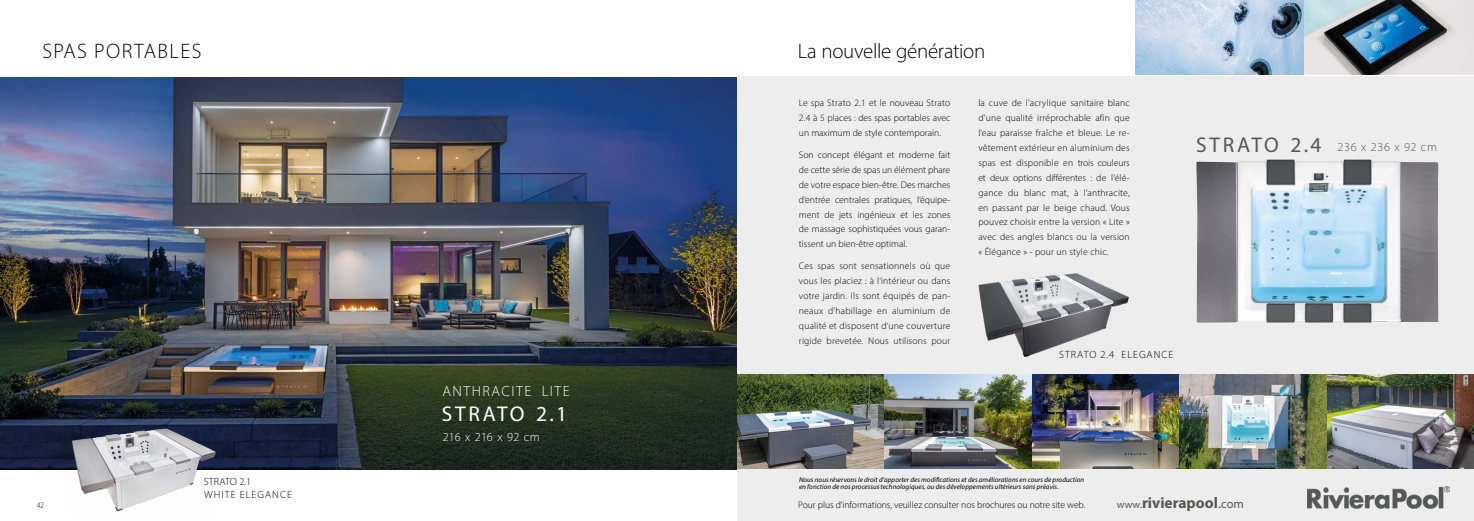
<style>
.page{position:relative;width:1474px;height:521px;background:#fff}
.page>*{position:absolute;margin:0;border:0;box-sizing:border-box;transform-origin:0 0}
.t1{font:21.35px "Myriad Pro";letter-spacing:.13em;color:#fff}
.t2{font:300 21px "Myriad Pro";letter-spacing:-.01em;color:#000}
.t3{font:300 21px "Myriad Pro";letter-spacing:.07em;color:#000}
.t4{font:700 15.49px "Myriad Pro";color:#575756}
.t5{font:300 14.79px "Myriad Pro";letter-spacing:.1em;color:#fff}
.t6{font:300 12.25px "Myriad Pro";letter-spacing:.055em;color:#575756}
.t7{font:300 12.25px "Myriad Pro";letter-spacing:.005em;color:#fff}
.t8{font:300 10.5px "Myriad Pro";letter-spacing:.1em;color:#000}
.t9{font:300 9.62px/14.9px "Myriad Pro";color:#000;text-align:justify}
.t10{font:300 8.75px "Myriad Pro";color:#000;scale:.8 1}
.t11{font:italic 7px/7.9px "Myriad Pro";letter-spacing:.01em;color:#000}
.s1{font-weight:400;font-size:21.35px}
.s2{font-weight:400;font-size:10.5px}
.s3{font-weight:400}
.s4{font-weight:400;font-size:12.34px}
</style>
<div class="page">
<div style="left:737px;top:77px;width:736px;height:444px;background:#ededed"></div>
<img style="left:0;top:78px;width:737px;height:391px">
<img style="left:1135px;top:0;width:338px;height:75px">
<img style="left:1196px;top:162px;width:41px;height:161px">
<img style="left:1400px;top:162px;width:38px;height:160px">
<img style="left:1237px;top:159px;width:163px;height:164px">
<img style="left:978px;top:273px;width:151px;height:84px">
<img style="left:1307px;top:487px;width:142px;height:22px">
<img style="left:69px;top:427px;width:149px;height:84px">
<img style="left:737px;top:375px;width:736px;height:94px">
<img style="left:884px;top:375px;width:147px;height:94px">
<h2 class="t3" style="left:42px;top:38px;width:161px">SPAS PORTABLES</h2>
<h2 class="t2" style="left:797px;top:38px;width:189px">La nouvelle génération</h2>
<p class="t9" style="left:799px;top:96px;width:153px">Le spa Strato 2.1 et le nouveau Strato 2.4 à 5 places : des spas portables avec un maximum de style contemporain.</p>
<p class="t9" style="left:799px;top:147px;width:153px">Son concept élégant et moderne fait de cette série de spas un élément phare de votre espace bien-être. Des marches d‘entrée centrales pratiques, l‘équipe&shy;ment de jets ingénieux et les zones de massage sophistiquées vous garan&shy;tissent un bien-être optimal.</p>
<p class="t9" style="left:799px;top:258px;width:153px">Ces spas sont sensationnels où que vous les placiez : à l‘intérieur ou dans votre jardin. Ils sont équipés de pan&shy;neaux d’habillage en aluminium de qualité et disposent d‘une couverture rigide brevetée. Nous utilisons pour</p>
<p class="t9" style="left:978px;top:96px;width:153px">la cuve de l’acrylique sanitaire blanc d’une qualité irréprochable afin que l‘eau paraisse fraîche et bleue. Le re&shy;vêtement extérieur en aluminium des spas est disponible en trois couleurs et deux options différentes : de l’élé&shy;gance du blanc mat, à l‘anthracite, en passant par le beige chaud. Vous pouvez choisir entre la version « Lite » avec des angles blancs ou la version « Élégance » - pour un style chic.</p>
<p class="t6" style="left:1196px;top:140px;width:242px"><span class="s1">STRATO 2.4</span> 236 x 236 x 92 cm</p>
<p class="t8" style="left:1059px;top:348px;width:116px">STRATO 2.4 ELEGANCE</p>
<h3 class="t5" style="left:442px;top:382px;width:129px">ANTHRACITE LITE</h3>
<h1 class="t1" style="left:442px;top:401px;width:127px">STRATO 2.1</h1>
<p class="t7" style="left:443px;top:429px;width:99px">216 x 216 x 92 cm</p>
<p class="t10" style="left:37px;top:499px;width:10px">42</p>
<p class="t8" style="left:204px;top:475px;width:49px">STRATO 2.1</p>
<p class="t8" style="left:204px;top:488px;width:89px">WHITE ELEGANCE</p>
<p class="t11" style="left:799px;top:475px;width:287px">Nous nous réservons le droit d‘apporter des modifications et des améliorations en cours de production en fonction de nos processus technologiques, ou des développements ultérieurs sans préavis.</p>
<p class="t9" style="left:798px;top:498px;width:289px">Pour plus d’informations, veuillez consulter nos brochures ou notre site web.</p>
<h3 class="t4" style="left:1116px;top:493px;width:128px"><span class="s2">www.</span>rivierapool<span class="s3">.</span><span class="s4">com</span></h3>
</div>
